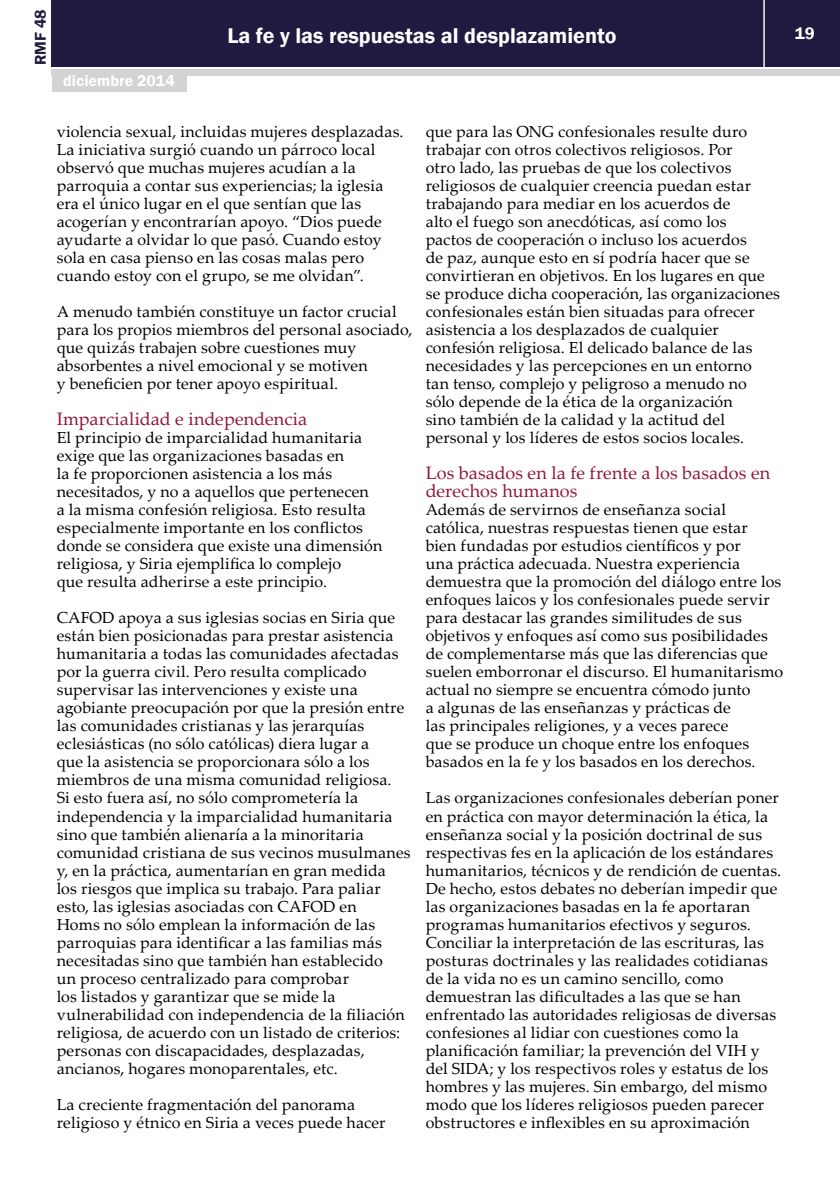
<style>
.page{position:relative;width:840px;height:1191px;background:#fff}
.page>*{position:absolute;margin:0;border:0;box-sizing:border-box;transform-origin:0 0}
.t1{font:600 22px "Franklin Gothic";color:#fff}
.t2{font:18px/18px "Palatino Linotype";letter-spacing:.005em;color:#92183a}
.t3{font:600 17px "Franklin Gothic";color:#fff}
.t4{font:16px/18px "Palatino Linotype";letter-spacing:.01em;color:#000}
.t5{font:600 16px "Franklin Gothic";color:#fff}
.t6{font:600 16px "Franklin Gothic";color:#211a40}
</style>
<div class="page">
<div style="left:52px;top:0;width:787px;height:66px;background:#211a40"></div>
<div style="left:52px;top:69px;width:787px;height:6px;background:#d1d3d4"></div>
<hr style="left:763px;top:0;width:1px;height:68px;background:#fff">
<div style="left:52px;top:74px;width:134px;height:18px;background:#d1d3d4"></div>
<p class="t6" style="left:31px;top:65px;width:57px;rotate:-90deg">RMF 48</p>
<h1 class="t1" style="left:227px;top:22px;width:390px">La fe y las respuestas al desplazamiento</h1>
<p class="t3" style="left:794px;top:23px;width:21px">19</p>
<p class="t5" style="left:63px;top:71px;width:113px">diciembre 2014</p>
<p class="t4" style="left:57px;top:122px;width:348px">violencia sexual, incluidas mujeres desplazadas.<br>La iniciativa surgió cuando un párroco local observó que muchas mujeres acudían a la parroquia a contar sus experiencias; la iglesia era el único lugar en el que sentían que las acogerían y encontrarían apoyo. “Dios puede ayudarte a olvidar lo que pasó. Cuando estoy sola en casa pienso en las cosas malas pero cuando estoy con el grupo, se me olvidan”.</p>
<p class="t4" style="left:57px;top:302px;width:357px">A menudo también constituye un factor crucial para los propios miembros del personal asociado, que quizás trabajen sobre cuestiones muy absorbentes a nivel emocional y se motiven<br>y beneficien por tener apoyo espiritual.</p>
<p class="t2" style="left:57px;top:409px;width:252px">Imparcialidad e independencia</p>
<p class="t4" style="left:57px;top:428px;width:327px">El principio de imparcialidad humanitaria exige que las organizaciones basadas en<br>la fe proporcionen asistencia a los más necesitados, y no a aquellos que pertenecen<br>a la misma confesión religiosa. Esto resulta especialmente importante en los conflictos donde se considera que existe una dimensión religiosa, y Siria ejemplifica lo complejo<br>que resulta adherirse a este principio.</p>
<p class="t4" style="left:57px;top:608px;width:355px">CAFOD apoya a sus iglesias socias en Siria que están bien posicionadas para prestar asistencia humanitaria a todas las comunidades afectadas por la guerra civil. Pero resulta complicado supervisar las intervenciones y existe una agobiante preocupación por que la presión entre las comunidades cristianas y las jerarquías eclesiásticas (no sólo católicas) diera lugar a<br>que la asistencia se proporcionara sólo a los miembros de una misma comunidad religiosa.<br>Si esto fuera así, no sólo comprometería la independencia y la imparcialidad humanitaria sino que también alienaría a la minoritaria comunidad cristiana de sus vecinos musulmanes y, en la práctica, aumentarían en gran medida<br>los riesgos que implica su trabajo. Para paliar esto, las iglesias asociadas con CAFOD en<br>Homs no sólo emplean la información de las parroquias para identificar a las familias más necesitadas sino que también han establecido<br>un proceso centralizado para comprobar<br>los listados y garantizar que se mide la vulnerabilidad con independencia de la filiación religiosa, de acuerdo con un listado de criterios: personas con discapacidades, desplazadas, ancianos, hogares monoparentales, etc.</p>
<p class="t4" style="left:57px;top:1094px;width:330px">La creciente fragmentación del panorama religioso y étnico en Siria a veces puede hacer</p>
<p class="t4" style="left:425px;top:122px;width:356px">que para las ONG confesionales resulte duro trabajar con otros colectivos religiosos. Por<br>otro lado, las pruebas de que los colectivos religiosos de cualquier creencia puedan estar trabajando para mediar en los acuerdos de<br>alto el fuego son anecdóticas, así como los<br>pactos de cooperación o incluso los acuerdos<br>de paz, aunque esto en sí podría hacer que se convirtieran en objetivos. En los lugares en que se produce dicha cooperación, las organizaciones confesionales están bien situadas para ofrecer asistencia a los desplazados de cualquier confesión religiosa. El delicado balance de las necesidades y las percepciones en un entorno<br>tan tenso, complejo y peligroso a menudo no<br>sólo depende de la ética de la organización<br>sino también de la calidad y la actitud del personal y los líderes de estos socios locales.</p>
<p class="t2" style="left:425px;top:463px;width:346px">Los basados en la fe frente a los basados en derechos humanos</p>
<p class="t4" style="left:425px;top:500px;width:359px">Además de servirnos de enseñanza social católica, nuestras respuestas tienen que estar<br>bien fundadas por estudios científicos y por<br>una práctica adecuada. Nuestra experiencia demuestra que la promoción del diálogo entre los enfoques laicos y los confesionales puede servir para destacar las grandes similitudes de sus objetivos y enfoques así como sus posibilidades de complementarse más que las diferencias que suelen emborronar el discurso. El humanitarismo actual no siempre se encuentra cómodo junto<br>a algunas de las enseñanzas y prácticas de<br>las principales religiones, y a veces parece<br>que se produce un choque entre los enfoques basados en la fe y los basados en los derechos.</p>
<p class="t4" style="left:425px;top:788px;width:357px">Las organizaciones confesionales deberían poner en práctica con mayor determinación la ética, la enseñanza social y la posición doctrinal de sus respectivas fes en la aplicación de los estándares humanitarios, técnicos y de rendición de cuentas.<br>De hecho, estos debates no deberían impedir que las organizaciones basadas en la fe aportaran programas humanitarios efectivos y seguros.<br>Conciliar la interpretación de las escrituras, las posturas doctrinales y las realidades cotidianas de la vida no es un camino sencillo, como demuestran las dificultades a las que se han enfrentado las autoridades religiosas de diversas confesiones al lidiar con cuestiones como la planificación familiar; la prevención del VIH y del SIDA; y los respectivos roles y estatus de los hombres y las mujeres. Sin embargo, del mismo modo que los líderes religiosos pueden parecer obstructores e inflexibles en su aproximación</p>
</div>
